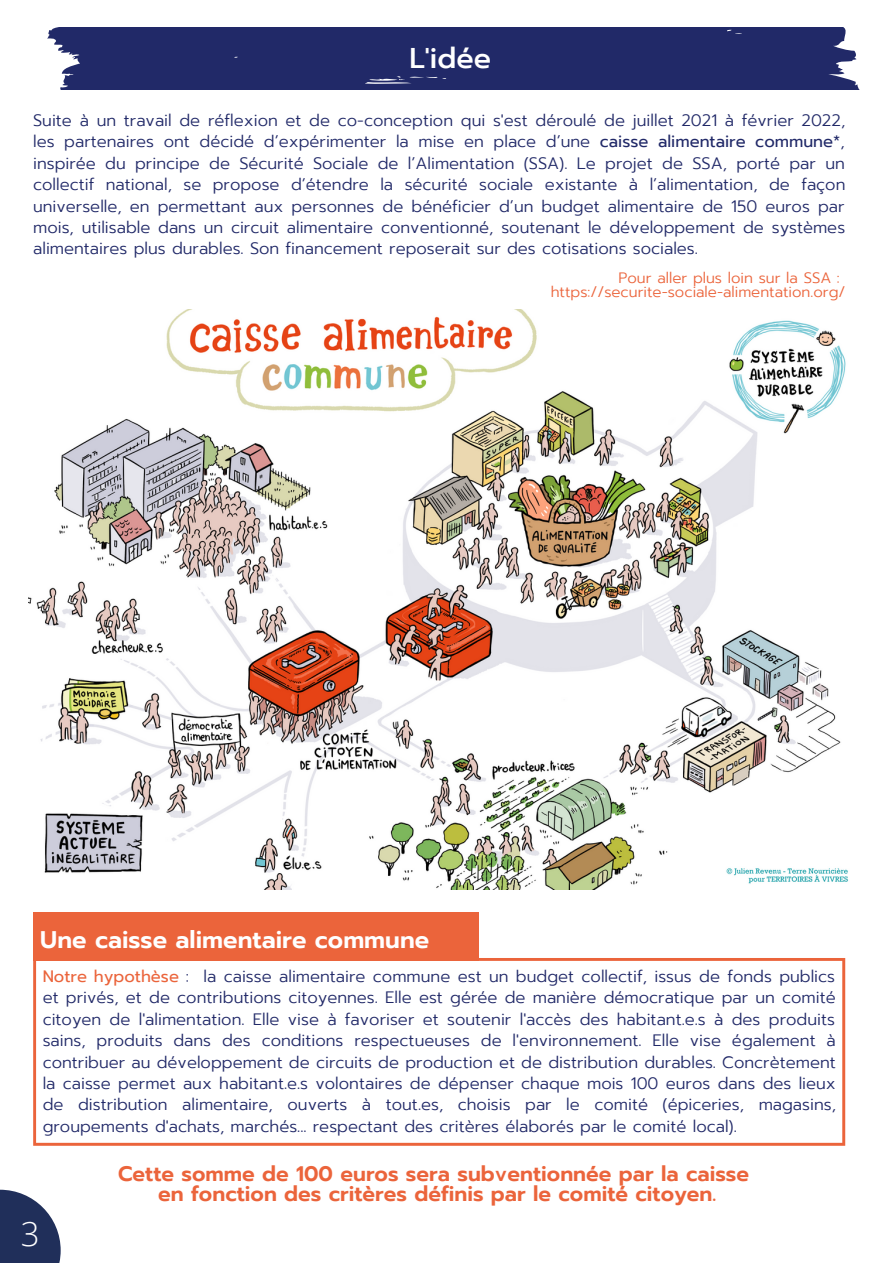
<style>
.page{position:relative;width:893px;height:1264px;background:#fff}
.page>*{position:absolute;margin:0;border:0;box-sizing:border-box;transform-origin:0 0}
.t1{font:300 33px "Open Sans";color:#fff}
.t2{font:500 28.5px "Prompt";color:#fff}
.t3{font:600 24px "Prompt";color:#fff}
.t4{font:600 21px/20.2px "Prompt";color:#eb643b;text-align:center}
.t5{font:300 16.5px/21.3px "Prompt";color:#212968;text-align:justify}
.t6{font:300 15px/14.5px "Prompt";color:#eb643b}
.s1{font-weight:400}
.s2{font-weight:400;color:#eb643b}
</style>
<div class="page">
<div style="left:47px;top:27px;width:812px;height:62px;background:#212968"></div>
<div style="left:33px;top:912px;width:445px;height:48px;background:#eb643b"></div>
<svg style="left:33px;top:958px;width:812px;height:187px"></svg>
<img style="left:29px;top:309px;width:819px;height:580px">
<svg style="left:0;top:1189px;width:61px;height:73px"></svg>
<h2 class="t2" style="left:409px;top:36px;width:83px">L'idée</h2>
<p class="t5" style="left:33px;top:110px;width:813px">Suite à un travail de réflexion et de co-conception qui s'est déroulé de juillet 2021 à février 2022, les partenaires ont décidé d’expérimenter la mise en place d’une <span class="s1">caisse alimentaire commune*</span>, inspirée du principe de Sécurité Sociale de l’Alimentation (SSA). Le projet de SSA, porté par un collectif national, se propose d’étendre la sécurité sociale existante à l’alimentation, de façon universelle, en permettant aux personnes de bénéficier d’un budget alimentaire de 150 euros par mois, utilisable dans un circuit alimentaire conventionné, soutenant le développement de systèmes alimentaires plus durables. Son financement reposerait sur des cotisations sociales.</p>
<p class="t6" style="left:550px;top:270px;width:296px;text-indent:68px">Pour aller plus loin sur la SSA : https://securite-sociale-alimentation.org/</p>
<h3 class="t3" style="left:40px;top:921px;width:390px">Une caisse alimentaire commune</h3>
<p class="t5" style="left:43px;top:965px;width:794px"><span class="s2">Notre hypothèse</span> : la caisse alimentaire commune est un budget collectif, issus de fonds publics et privés, et de contributions citoyennes. Elle est gérée de manière démocratique par un comité citoyen de l'alimentation. Elle vise à favoriser et soutenir l'accès des habitant.e.s à des produits sains, produits dans des conditions respectueuses de l'environnement. Elle vise également à contribuer au développement de circuits de production et de distribution durables. Concrètement la caisse permet aux habitant.e.s volontaires de dépenser chaque mois 100 euros dans des lieux de distribution alimentaire, ouverts à tout.es, choisis par le comité (épiceries, magasins, groupements d'achats, marchés... respectant des critères élaborés par le comité local).</p>
<h1 class="t1" style="left:21px;top:1210px;width:20px">3</h1>
<p class="t4" style="left:118px;top:1164px;width:632px">Cette somme de 100 euros sera subventionnée par la caisse en fonction des critères définis par le comité citoyen.</p>
</div>
